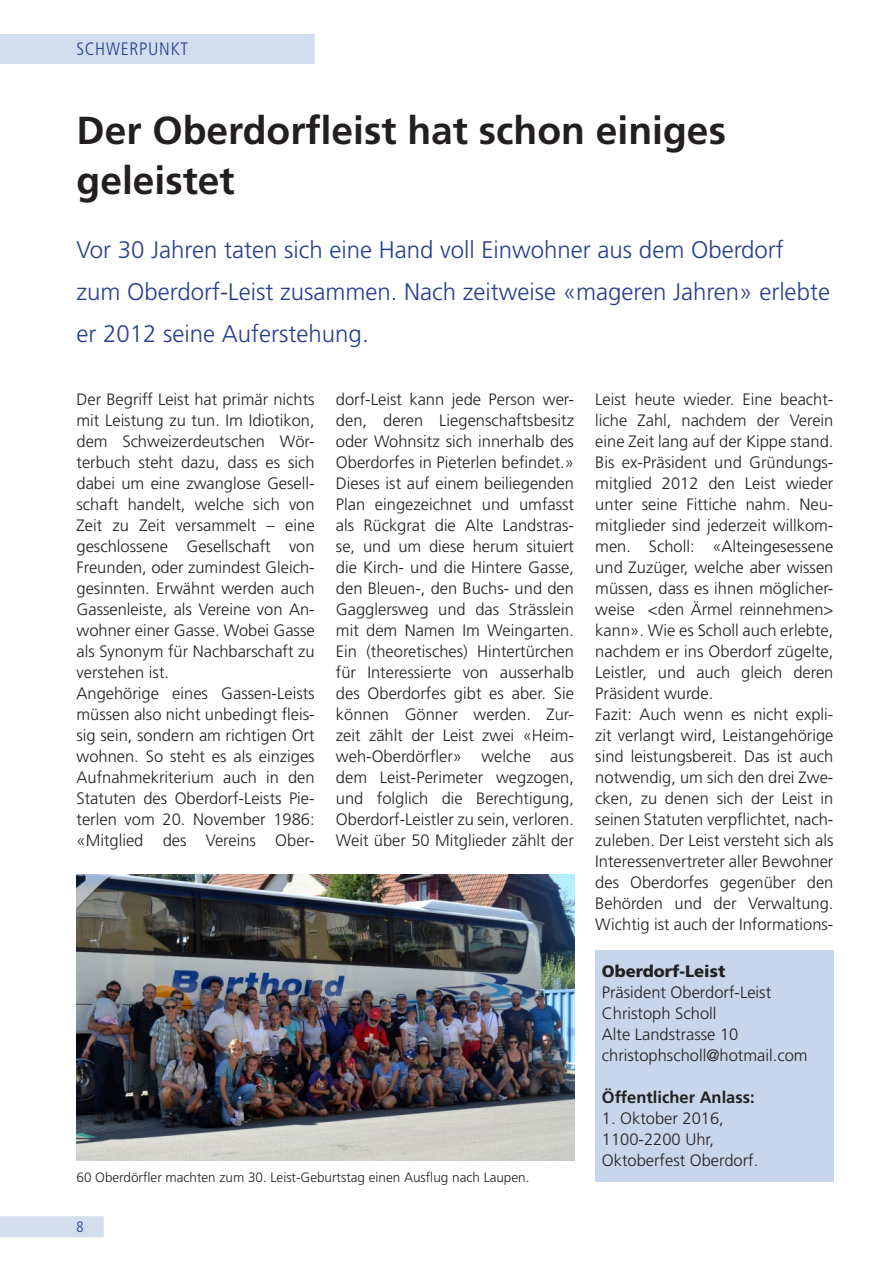
<style>
.page{position:relative;width:893px;height:1263px;background:#fff}
.page>*{position:absolute;margin:0;border:0;box-sizing:border-box;transform-origin:0 0}
.t1{font:700 39px/49.5px "Frutiger";color:#231f20}
.t2{font:300 24px/42px "Frutiger";color:#253f8e}
.t3{font:300 condensed 18px "Frutiger";letter-spacing:.04em;color:#253f8e}
.t4{font:300 16.5px/21px "Frutiger";color:#231f20}
.t5{font:700 16.5px "Frutiger";color:#231f20}
.t6{font:900 16.5px "Frutiger";color:#231f20}
.t7{font:300 condensed 15px "Frutiger";color:#253f8e}
.t8{font:300 13.5px "Frutiger";color:#231f20}
</style>
<div class="page">
<div style="left:0;top:1216px;width:104px;height:21px;background:#d2deee"></div>
<div style="left:0;top:34px;width:315px;height:30px;background:#d2deee"></div>
<img style="left:77px;top:875px;width:497px;height:286px">
<div style="left:595px;top:951px;width:238px;height:231px;background:#c7d6ea"></div>
<p class="t3" style="left:77px;top:38px;width:113px">SCHWERPUNKT</p>
<h1 class="t1" style="left:77px;top:106px;width:651px">Der Oberdorfleist hat schon einiges geleistet</h1>
<h2 class="t2" style="left:77px;top:229px;width:755px">Vor 30 Jahren taten sich eine Hand voll Einwohner aus dem Oberdorf zum Oberdorf-Leist zusammen. Nach zeitweise «mageren Jahren» erlebte er 2012 seine Auferstehung.</h2>
<p class="t4" style="left:77px;top:389px;width:240px">Der Begriff Leist hat primär nichts mit Leistung zu tun. Im Idiotikon, dem Schweizerdeutschen Wör&shy;terbuch steht dazu, dass es sich dabei um eine zwanglose Gesell&shy;schaft handelt, welche sich von<br>Zeit zu Zeit versammelt – eine geschlossene Gesellschaft von<br>Freunden, oder zumindest Gleich&shy;gesinnten. Erwähnt werden auch<br>Gassenleiste, als Vereine von An&shy;wohner einer Gasse. Wobei Gasse als Synonym für Nachbarschaft zu verstehen ist.<br>Angehörige eines Gassen-Leists müssen also nicht unbedingt fleis&shy;sig sein, sondern am richtigen Ort wohnen. So steht es als einziges<br>Aufnahmekriterium auch in den<br>Statuten des Oberdorf-Leists Pie&shy;terlen vom 20. November 1986: «Mitglied des Vereins Ober-</p>
<p class="t4" style="left:336px;top:389px;width:240px;text-align:justify">dorf-Leist kann jede Person wer&shy;den, deren Liegenschaftsbesitz oder Wohnsitz sich innerhalb des Oberdorfes in Pieterlen befindet.» Dieses ist auf einem beiliegenden Plan eingezeichnet und umfasst als Rückgrat die Alte Landstras&shy;se, und um diese herum situiert die Kirch- und die Hintere Gasse, den Bleuen-, den Buchs- und den Gagglersweg und das Strässlein mit dem Namen Im Weingarten.<br>Ein (theoretisches) Hintertürchen für Interessierte von ausserhalb des Oberdorfes gibt es aber. Sie können Gönner werden. Zur&shy;zeit zählt der Leist zwei «Heim&shy;weh-Oberdörfler» welche aus dem Leist-Perimeter wegzogen, und folglich die Berechtigung, Oberdorf-Leistler zu sein, verloren.<br>Weit über 50 Mitglieder zählt der</p>
<p class="t8" style="left:77px;top:1169px;width:454px">60 Oberdörfler machten zum 30. Leist-Geburtstag einen Ausflug nach Laupen.</p>
<p class="t7" style="left:77px;top:1218px;width:9px">8</p>
<p class="t4" style="left:595px;top:389px;width:240px">Leist heute wieder. Eine beacht&shy;liche Zahl, nachdem der Verein eine Zeit lang auf der Kippe stand.<br>Bis ex-Präsident und Gründungs&shy;mitglied 2012 den Leist wieder unter seine Fittiche nahm. Neu&shy;mitglieder sind jederzeit willkom&shy;men. Scholl: «Alteingesessene und Zuzüger, welche aber wissen müssen, dass es ihnen möglicher&shy;weise &lt;den Ärmel reinnehmen&gt; kann». Wie es Scholl auch erlebte, nachdem er ins Oberdorf zügelte,<br>Leistler, und auch gleich deren<br>Präsident wurde.<br>Fazit: Auch wenn es nicht expli&shy;zit verlangt wird, Leistangehörige sind leistungsbereit. Das ist auch notwendig, um sich den drei Zwe&shy;cken, zu denen sich der Leist in seinen Statuten verpflichtet, nach&shy;zuleben. Der Leist versteht sich als<br>Interessenvertreter aller Bewohner des Oberdorfes gegenüber den<br>Behörden und der Verwaltung.<br>Wichtig ist auch der Informations-</p>
<p class="t6" style="left:602px;top:961px;width:125px">Oberdorf-Leist</p>
<p class="t4" style="left:602px;top:981px;width:207px">Präsident Oberdorf-Leist<br>Christoph Scholl<br>Alte Landstrasse 10 christophscholl@hotmail.com</p>
<p class="t5" style="left:602px;top:1087px;width:154px">Öffentlicher Anlass:</p>
<p class="t4" style="left:602px;top:1107px;width:158px">1. Oktober 2016,<br>1100-2200 Uhr,<br>Oktoberfest Oberdorf.</p>
</div>
